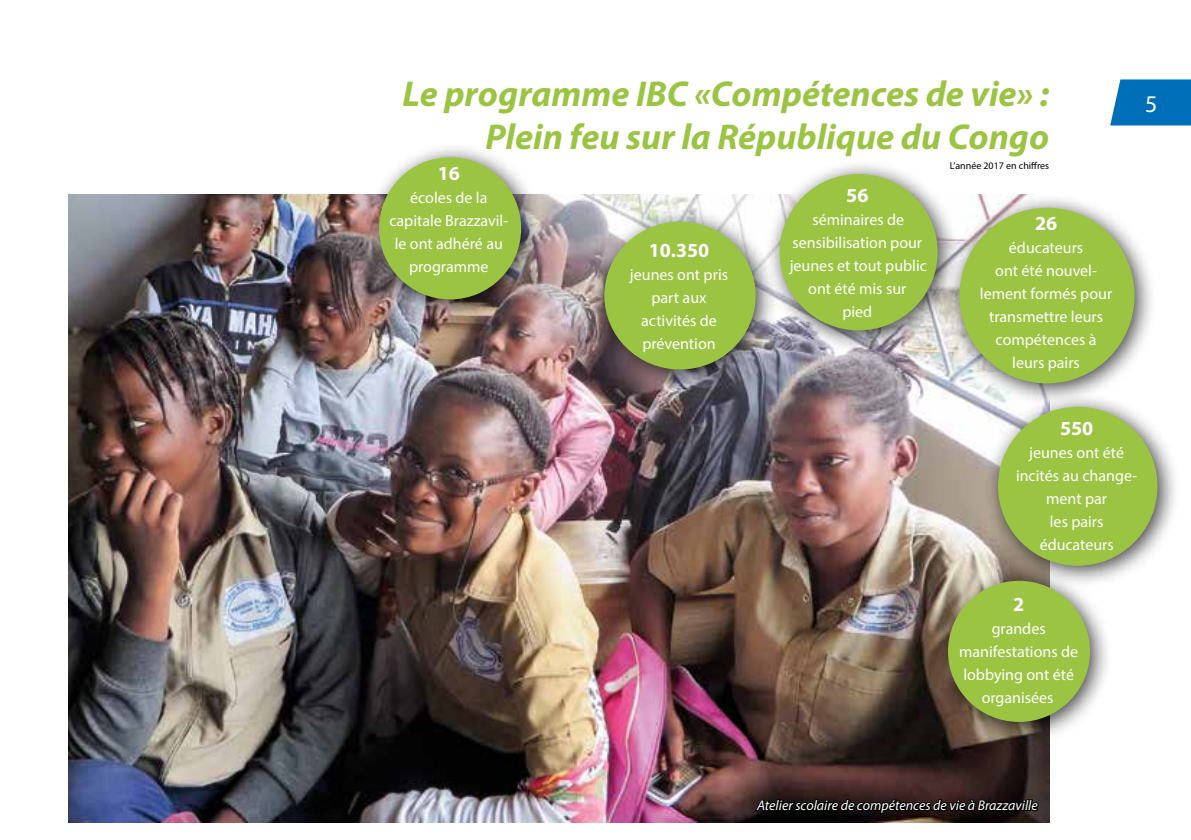
<style>
.page{position:relative;width:1191px;height:840px;background:#fff}
.page>*{position:absolute;margin:0;border:0;box-sizing:border-box;transform-origin:0 0}
.t1{font:italic 700 36px "Myriad Pro";color:#9ac442}
.t2{font:24px "Myriad Pro";color:#fff}
.t3{font:700 20px "Myriad Pro";color:#fff}
.t4{font:16px/23px "Myriad Pro";color:#fff;text-align:center}
.t5{font:italic 14px "Myriad Pro";color:#fff}
.t6{font:10px "Myriad Pro";color:#000}
</style>
<div class="page">
<svg style="left:1110px;top:79px;width:81px;height:46px;background:#1379be"></svg>
<img style="left:68px;top:194px;width:981px;height:628px">
<div style="left:365px;top:143px;width:179px;height:179px;background:#000;opacity:.75"></div>
<div style="left:379px;top:157px;width:142px;height:142px;background:#9ac442;border-radius:50%"></div>
<div style="left:590px;top:207px;width:188px;height:185px;background:#000;opacity:.75"></div>
<div style="left:604px;top:221px;width:151px;height:148px;background:#9ac442;border-radius:50%"></div>
<div style="left:765px;top:159px;width:195px;height:193px;background:#000;opacity:.75"></div>
<div style="left:779px;top:174px;width:158px;height:156px;background:#9ac442;border-radius:50%"></div>
<div style="left:944px;top:193px;width:213px;height:213px;background:#000;opacity:.75"></div>
<div style="left:959px;top:207px;width:175px;height:176px;background:#9ac442;border-radius:50%"></div>
<div style="left:983px;top:392px;width:197px;height:196px;background:#000;opacity:.75"></div>
<div style="left:998px;top:406px;width:159px;height:159px;background:#9ac442;border-radius:50%"></div>
<div style="left:933px;top:566px;width:179px;height:178px;background:#000;opacity:.75"></div>
<div style="left:948px;top:580px;width:142px;height:141px;background:#9ac442;border-radius:50%"></div>
<svg style="left:753px;top:783px;width:286px;height:40px;background:#231614"></svg>
<h1 class="t1" style="left:402px;top:71px;width:648px">Le programme IBC «Compétences de vie» :</h1>
<h1 class="t1" style="left:485px;top:113px;width:565px">Plein feu sur la République du Congo</h1>
<p class="t3" style="left:438px;top:160px;width:24px">16</p>
<p class="t4" style="left:389px;top:186px;width:120px">écoles de la capitale Brazzavil&shy;le ont adhéré au programme</p>
<p class="t3" style="left:648px;top:237px;width:62px">10.350</p>
<p class="t4" style="left:630px;top:263px;width:100px">jeunes ont pris part aux activités de prévention</p>
<p class="t6" style="left:950px;top:159px;width:101px">L’année 2017 en chiffres</p>
<p class="t3" style="left:846px;top:182px;width:24px">56</p>
<p class="t4" style="left:789px;top:208px;width:139px">séminaires de sensibilisation pour jeunes et tout public ont été mis sur<br>pied</p>
<p class="t3" style="left:1035px;top:210px;width:24px">26</p>
<p class="t4" style="left:980px;top:235px;width:134px">éducateurs<br>ont été nouvel&shy;lement formés pour transmettre leurs compétences à leurs pairs</p>
<h2 class="t2" style="left:1145px;top:89px;width:14px">5</h2>
<p class="t3" style="left:1060px;top:415px;width:35px">550</p>
<p class="t4" style="left:1016px;top:441px;width:123px">jeunes ont été incités au change&shy;ment par<br>les pairs éducateurs</p>
<p class="t3" style="left:1013px;top:590px;width:13px">2</p>
<p class="t4" style="left:959px;top:616px;width:120px">grandes manifestations de lobbying ont été organisées</p>
<p class="t5" style="left:757px;top:796px;width:282px">Atelier scolaire de compétences de vie à Brazzaville</p>
</div>
